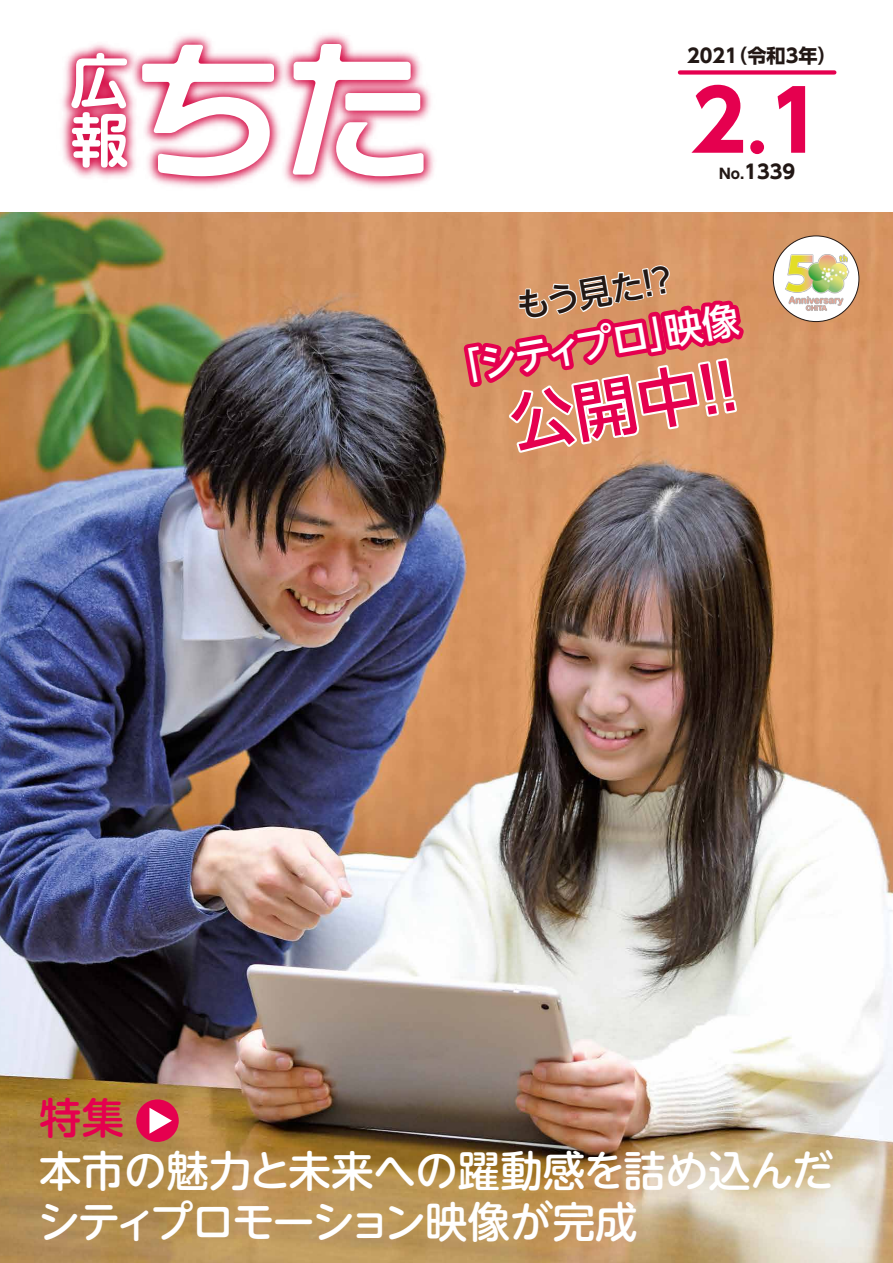
<style>
.page{position:relative;width:893px;height:1263px;background:#fff}
.page>*{position:absolute;margin:0;border:0;box-sizing:border-box;transform-origin:0 0}
.t1{font:700 82.95px "UD Shin Go Pro";color:#e5004f}
.t2{font:500 63.75px "UD Shin Go NT Pro";color:#e5004f}
.t3{font:500 42.45px/51px "UD Shin M Go Pro";letter-spacing:-.01em;color:#fff}
.t4{font:500 42.45px "UD Shin M Go Pro";color:#e5004f}
.t5{font:500 37.2px "UD Shin Go NT Pro";color:#fff}
.t6{font:500 34.05px "UD Shin Go NT Pro";color:#221815}
.t7{font:700 19.2px "UD Shin Go Pro";color:#221815}
.t8{font:700 14.1px "UD Shin Go Pro";color:#221815}
.s1{font-family:"UD Shin M Go Pro";font-weight:500}
.s2{font-size:14.1px}
</style>
<div class="page">
<img style="left:0;top:212px;width:893px;height:1051px">
<img style="left:11px;top:33px;width:473px;height:204px">
<svg style="left:71px;top:53px;width:56px;height:115px"></svg>
<svg style="left:142px;top:45px;width:132px;height:131px"></svg>
<svg style="left:292px;top:44px;width:132px;height:132px"></svg>
<div style="left:680px;top:70px;width:154px;height:5px;background:#e5004f"></div>
<div style="left:136px;top:1099px;width:43px;height:43px;background:#e5004f;border-radius:50%"></div>
<svg style="left:149px;top:1108px;width:23px;height:26px"></svg>
<svg style="left:773px;top:236px;width:86px;height:86px"></svg>
<img style="left:778px;top:244px;width:76px;height:76px">
<svg style="left:458px;top:265px;width:293px;height:191px;background:#e0907b"></svg>
<p class="t7" style="left:728px;top:40px;width:110px">（令和3年(</p>
<p class="t7" style="left:687px;top:40px;width:52px">2021</p>
<h1 class="t1" style="left:691px;top:54px;width:134px">2<span class="s1">.</span>1</h1>
<p class="t7" style="left:740px;top:156px;width:56px"><span class="s2">.</span>1339</p>
<p class="t8" style="left:719px;top:162px;width:22px">No</p>
<p class="t4" style="left:39px;top:1083px;width:87px">特集</p>
<p class="t6" style="left:512px;top:279px;width:159px;rotate:-10deg">もう見た ?!</p>
<p class="t5" style="left:440px;top:341px;width:299px;rotate:-10deg">「シティプロ映像</p>
<h2 class="t2" style="left:502px;top:374px;width:229px;rotate:-10deg">公開中 !!</h2>
<p class="t3" style="left:38px;top:1143px;width:798px">本市の魅力と未来への躍動感を詰め込んだシティプロモーション映像が完成</p>
</div>
